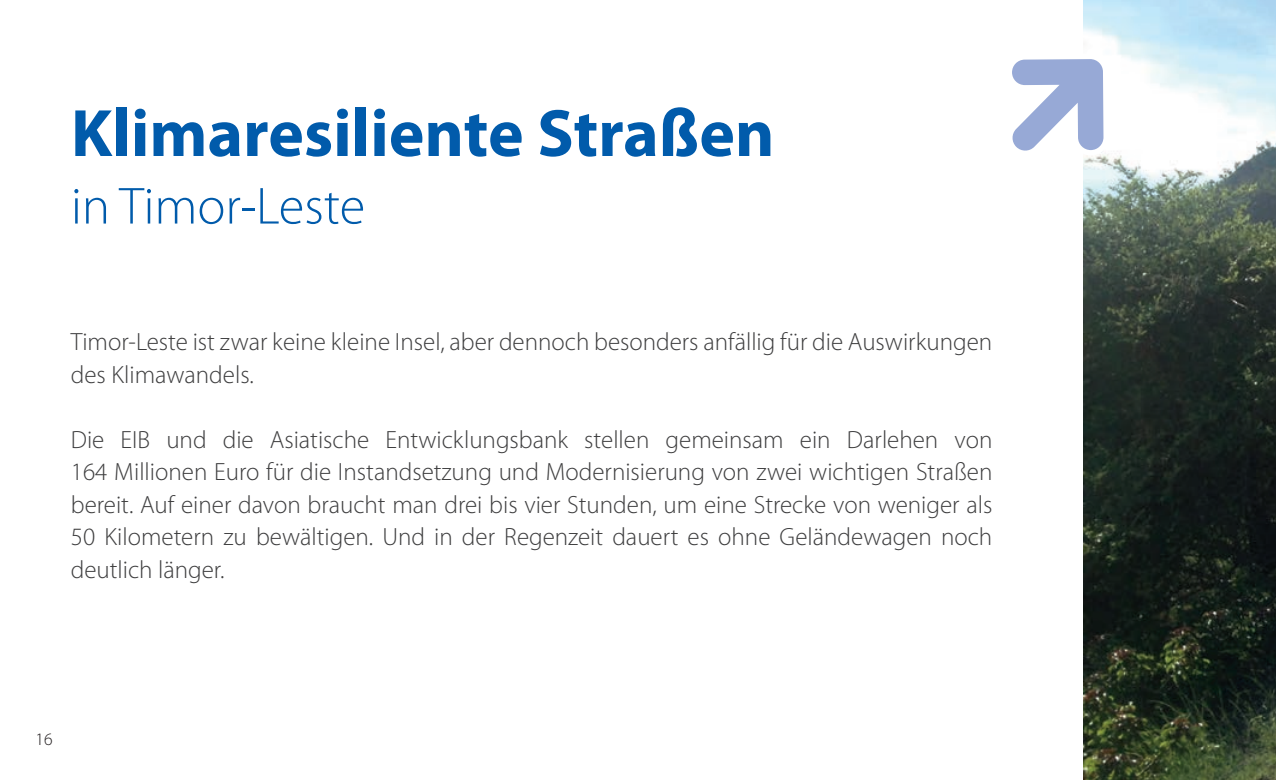
<style>
.page{position:relative;width:1276px;height:780px;background:#fff}
.page>*{position:absolute;margin:0;border:0;box-sizing:border-box;transform-origin:0 0}
.t1{font:700 67.5px "Myriad Pro";color:#015bab}
.t2{font:300 52.5px "Myriad Pro";color:#015bab}
.t3{font:300 25px/32.5px "Myriad Pro";color:#3e3e3f}
.t4{font:300 17.5px "Myriad Pro";color:#231f20}
</style>
<div class="page">
<img style="left:1083px;top:0;width:193px;height:780px">
<svg style="left:1012px;top:52px;width:99px;height:728px"></svg>
<h1 class="t1" style="left:71px;top:95px;width:705px">Klimaresiliente Straßen</h1>
<h2 class="t2" style="left:71px;top:177px;width:296px">in Timor-Leste</h2>
<p class="t3" style="left:71px;top:326px;width:923px">Timor-Leste ist zwar keine kleine Insel, aber dennoch besonders anfällig für die Auswirkungen des Klimawandels.</p>
<p class="t3" style="left:71px;top:423px;width:923px;text-align:justify">Die EIB und die Asiatische Entwicklungsbank stellen gemeinsam ein Darlehen von 164 Millionen Euro für die Instandsetzung und Modernisierung von zwei wichtigen Straßen bereit. Auf einer davon braucht man drei bis vier Stunden, um eine Strecke von weniger als 50 Kilometern zu bewältigen. Und in der Regenzeit dauert es ohne Geländewagen noch deutlich länger.</p>
<p class="t4" style="left:35px;top:729px;width:19px">16</p>
</div>
